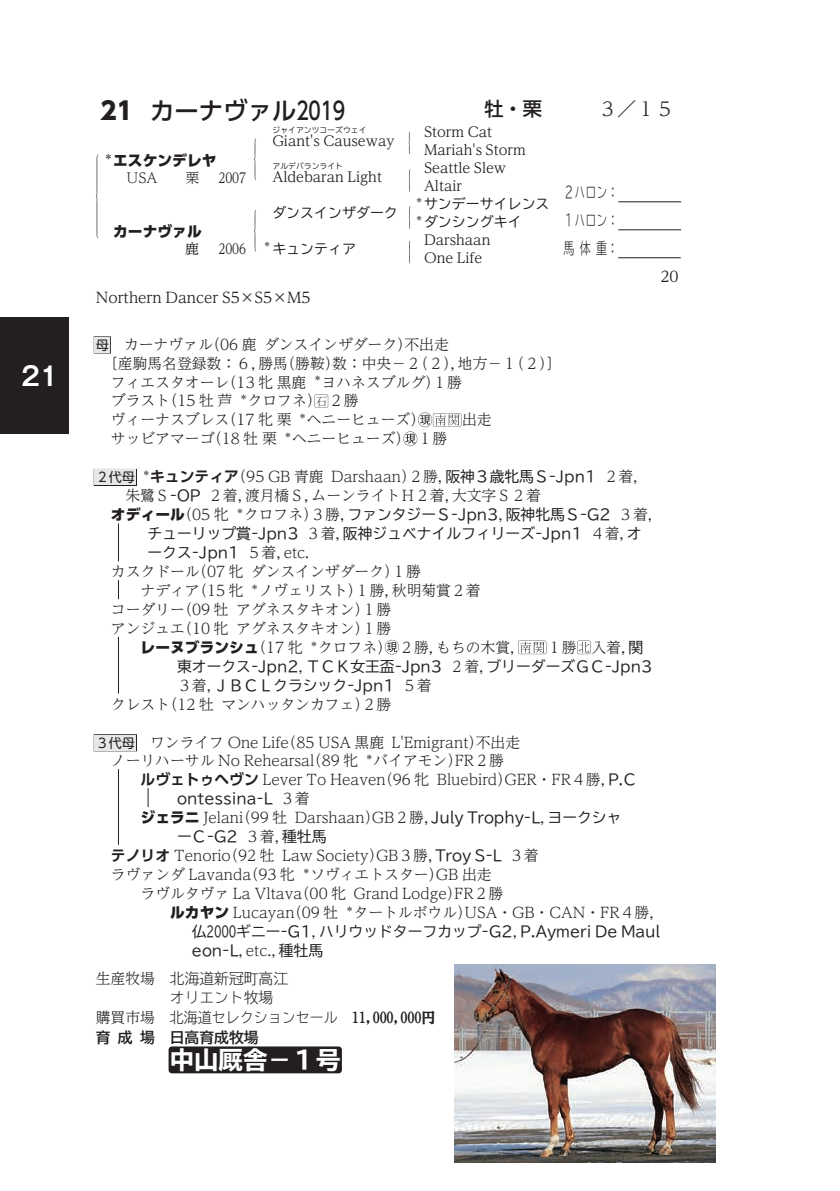
<style>
.page{position:relative;width:840px;height:1191px;background:#fff}
.page>*{position:absolute;margin:0;border:0;box-sizing:border-box;transform-origin:0 0}
.t1{font:700 26px "Gothic MB101 Pr 6 N De";color:#fff;scale:.93 1}
.t2{font:500 24.4px "UD Shin Go Pro";color:#231f20}
.t3{font:700 expanded 24.4px "TBUD Go Std";color:#fff}
.t4{font:300 19.2px "UD Reimin Pro";color:#231f20}
.t5{font:500 19.2px "UD Shin Go Pro";color:#231f20}
.t6{font:300 15.6px/28px "TBUD Go Std Super";color:#231f20;text-align:justify;scale:.7 1}
.t7{font:300 14.8px/19px "UD Reimin Pro";color:#231f20}
.t8{font:14.8px/19px "TBUD Go Std";color:#231f20}
.t9{font:300 14.8px "TBUD Go Std Super";color:#231f20;scale:.95 1}
.t10{font:14.8px "UD Reimin Pro";color:#231f20}
.t11{font:300 14.8px "TBUD Go Std Super";color:#231f20}
.t12{font:800 14.8px "UD Shin Go Pro";color:#231f20}
.t13{font:700 14.8px "TBUD Go Std";color:#231f20}
.t14{font:14px "UD Reimin Pro";color:#231f20}
.t15{font:14px "TBUD Go Std";color:#231f20}
.t16{font:14px "UD Reimin Pro";color:#231f20;scale:.82 1}
.t17{font:300 14px "UD Reimin Pro";color:#231f20}
.t18{font:13px "UD Shin Go Pro";color:#231f20}
.t19{font:8.6px "UD Reimin Pro";color:#231f20}
.t20{font:7.8px "TBUD Go Std";color:#231f20}
.t21{font:7.4px "UD Reimin Pro";color:#231f20}
.s1{font-weight:800}
.s2{font-family:"UD Shin Go Pro";font-weight:400;font-size:13px}
.s3{font-family:"UD Shin Go Pro De";font-weight:700}
.s4{font-family:"TBUD Go Std";font-weight:400}
.s5{font-family:"UD Shin Go Pro";font-weight:800}
.s6{font-family:"UD Reimin Pro";font-weight:300}
.s7{font-family:"UD Reimin Pro"}
.s8{font-family:"TBUD Min Std";font-weight:800}
</style>
<div class="page">
<img style="left:454px;top:964px;width:261px;height:198px">
<hr style="left:118px;top:523px;width:1px;height:38px;background:#231f20">
<svg style="left:118px;top:580px;width:1px;height:19px"></svg>
<hr style="left:118px;top:637px;width:1px;height:56px;background:#231f20">
<hr style="left:118px;top:769px;width:1px;height:76px;background:#231f20">
<svg style="left:148px;top:788px;width:1px;height:19px"></svg>
<div style="left:94px;top:336px;width:17px;height:17px;border:1px solid #231f20"></div>
<div style="left:94px;top:337px;width:16px;height:16px;background:#e6e7e9"></div>
<div style="left:94px;top:469px;width:43px;height:17px;border:1px solid #231f20"></div>
<div style="left:94px;top:470px;width:42px;height:15px;background:#e6e7e9"></div>
<div style="left:94px;top:734px;width:43px;height:17px;border:1px solid #231f20"></div>
<div style="left:94px;top:735px;width:42px;height:15px;background:#e6e7e9"></div>
<div style="left:168px;top:1046px;width:174px;height:27px;background:#231f20"></div>
<hr style="left:618px;top:201px;width:62px;height:1px;background:#231f20">
<hr style="left:618px;top:229px;width:62px;height:1px;background:#231f20">
<hr style="left:617px;top:257px;width:63px;height:1px;background:#231f20">
<svg style="left:314px;top:394px;width:14px;height:14px"></svg>
<svg style="left:403px;top:412px;width:58px;height:34px"></svg>
<svg style="left:384px;top:640px;width:14px;height:14px"></svg>
<svg style="left:518px;top:640px;width:28px;height:14px"></svg>
<svg style="left:577px;top:640px;width:13px;height:14px"></svg>
<svg style="left:408px;top:131px;width:3px;height:24px"></svg>
<svg style="left:254px;top:138px;width:3px;height:42px"></svg>
<svg style="left:96px;top:154px;width:3px;height:84px"></svg>
<svg style="left:408px;top:169px;width:3px;height:23px"></svg>
<svg style="left:253px;top:210px;width:4px;height:42px"></svg>
<svg style="left:408px;top:206px;width:3px;height:23px"></svg>
<svg style="left:408px;top:241px;width:3px;height:23px"></svg>
<div style="left:0;top:317px;width:68px;height:117px;background:#231f20"></div>
<h1 class="t1" style="left:21px;top:354px;width:46px">2 11</h1>
<h2 class="t2" style="left:101px;top:91px;width:249px"><span class="s1">21</span> カーナヴァル２０１９</h2>
<p class="t5" style="left:484px;top:93px;width:59px">牡・栗</p>
<p class="t4" style="left:597px;top:93px;width:78px">３／１５</p>
<p class="t19" style="left:104px;top:150px;width:10px">＊</p>
<p class="t20" style="left:272px;top:124px;width:95px">ジャイアンツコーズウェイ</p>
<p class="t14" style="left:424px;top:121px;width:70px">Storm Cat</p>
<p class="t14" style="left:272px;top:129px;width:124px">Giant's Causeway</p>
<p class="t14" style="left:424px;top:138px;width:103px">Mariah's Storm</p>
<p class="t12" style="left:113px;top:148px;width:105px">エスケンデレヤ</p>
<p class="t20" style="left:272px;top:159px;width:72px">アルデバランライト</p>
<p class="t14" style="left:424px;top:156px;width:84px">Seattle Slew</p>
<p class="t17" style="left:126px;top:166px;width:32px">USA</p>
<p class="t17" style="left:185px;top:166px;width:15px">栗</p>
<p class="t16" style="left:218px;top:166px;width:35px">2007</p>
<p class="t14" style="left:272px;top:165px;width:111px">Aldebaran Light</p>
<p class="t14" style="left:424px;top:174px;width:40px">Altair</p>
<p class="t15" style="left:415px;top:192px;width:135px"><sup>＊</sup>サンデーサイレンス</p>
<p class="t6" style="left:563px;top:178px;width:80px">２ハロン：１ハロン：馬体重：</p>
<p class="t15" style="left:272px;top:201px;width:127px">ダンスインザダーク</p>
<p class="t15" style="left:415px;top:210px;width:107px"><sup>＊</sup>ダンシングキイ</p>
<p class="t12" style="left:113px;top:219px;width:90px">カーナヴァル</p>
<p class="t21" style="left:263px;top:238px;width:9px">＊</p>
<p class="t14" style="left:424px;top:228px;width:68px">Darshaan</p>
<p class="t14" style="left:185px;top:238px;width:15px">鹿</p>
<p class="t16" style="left:218px;top:238px;width:35px">2006</p>
<p class="t15" style="left:272px;top:237px;width:85px">キュンティア</p>
<p class="t14" style="left:424px;top:246px;width:60px">One Life</p>
<p class="t10" style="left:96px;top:285px;width:216px">Northern Dancer S5×S5×M5</p>
<p class="t10" style="left:660px;top:264px;width:20px">20</p>
<p class="t7" style="left:96px;top:334px;width:354px"><span class="s2">母</span> カーナヴァル（06 鹿ダンスインザダーク）不出走</p>
<p class="t7" style="left:103px;top:353px;width:459px">〔産駒馬名登録数：６，勝馬（勝鞍）数：中央－２（２），地方－１（２）〕</p>
<p class="t7" style="left:111px;top:372px;width:352px">フィエスタオーレ（13 牝黒鹿 <sup>＊</sup>ヨハネスブルグ）１勝</p>
<p class="t7" style="left:111px;top:391px;width:249px">ブラスト（15 牡芦 <sup>＊</sup>クロフネ）２勝</p>
<p class="t7" style="left:111px;top:410px;width:315px">ヴィーナスブレス（17 牝栗 <sup>＊</sup>ヘニーヒューズ）</p>
<p class="t7" style="left:462px;top:410px;width:31px">出走</p>
<p class="t7" style="left:111px;top:429px;width:337px">サッビアマーゴ（18 牡栗 <sup>＊</sup>ヘニーヒューズ）１勝</p>
<p class="t18" style="left:96px;top:467px;width:41px">２代母</p>
<p class="t7" style="left:125px;top:466px;width:524px;text-indent:17px"><sup>＊</sup><span class="s3">キュンティア</span>（95 GB 青鹿 Darshaan）２勝，<span class="s4">阪神３歳牝馬Ｓ‐Jpn1</span> ２着，朱鷺Ｓ<span class="s4">‐OP</span> ２着，渡月橋Ｓ，ムーンライトＨ２着，大文字Ｓ２着</p>
<p class="t8" style="left:147px;top:505px;width:516px;text-indent:-37px"><span class="s5">オディール</span><span class="s6">（05 牝</span> <sup>＊</sup><span class="s6">クロフネ）３勝，</span>ファンタジーＳ‐Jpn3<span class="s6">，</span>阪神牝馬Ｓ‐G2 <span class="s6">３着，</span>チューリップ賞‐Jpn3 <span class="s6">３着，</span>阪神ジュベナイルフィリーズ‐Jpn1 <span class="s6">４着，</span>オ<br>ークス‐Jpn1 <span class="s6">５着，etc.</span></p>
<p class="t7" style="left:111px;top:561px;width:311px">カスクドール（07 牝ダンスインザダーク）１勝</p>
<p class="t7" style="left:140px;top:580px;width:341px">ナディア（15 牝 <sup>＊</sup>ノヴェリスト）１勝，秋明菊賞２着</p>
<p class="t7" style="left:111px;top:599px;width:282px">コーダリー（09 牡アグネスタキオン）１勝</p>
<p class="t7" style="left:111px;top:618px;width:282px">アンジュエ（10 牝アグネスタキオン）１勝</p>
<p class="t7" style="left:140px;top:637px;width:386px"><span class="s5">レーヌブランシュ</span>（17 牝 <sup>＊</sup>クロフネ）２勝，もちの木賞，</p>
<p class="t7" style="left:547px;top:637px;width:98px">１勝 入着，<span class="s4">関</span></p>
<p class="t8" style="left:177px;top:656px;width:476px">東オークス‐Jpn2<span class="s6">，</span>ＴＣＫ女王盃‐Jpn3 <span class="s6">２着，</span>ブリーダーズＧＣ‐Jpn3<br><span class="s6">３着，</span>ＪＢＣＬクラシック‐Jpn1 <span class="s6">５着</span></p>
<p class="t7" style="left:111px;top:694px;width:282px">クレスト（12 牡マンハッタンカフェ）２勝</p>
<p class="t7" style="left:96px;top:732px;width:425px;text-align:center"><span class="s2">３代母</span> ワンライフ One Life（85 USA 黒鹿 L'Emigrant）不出走ノーリハーサル No Rehearsal（89 牝 <sup>＊</sup>バイアモン）FR２勝</p>
<p class="t7" style="left:140px;top:770px;width:496px"><span class="s3">ルヴェトゥヘヴン</span> Lever To Heaven（96 牝 Bluebird）GER・FR４勝，<span class="s4">P.C</span></p>
<p class="t8" style="left:177px;top:789px;width:134px">ontessina‐L <span class="s6">３着</span></p>
<p class="t7" style="left:140px;top:807px;width:482px"><span class="s5">ジェラニ</span> Jelani（99 牡 Darshaan）GB２勝，<span class="s4">July Trophy‐L</span>，<span class="s4">ヨークシャ</span></p>
<p class="t8" style="left:177px;top:827px;width:151px">ーＣ‐G2 <span class="s6">３着，</span>種牡馬</p>
<p class="t7" style="left:111px;top:845px;width:429px"><span class="s3">テノリオ</span> Tenorio（92 牡 Law Society）GB３勝，<span class="s4">Troy S‐L</span> ３着</p>
<p class="t7" style="left:111px;top:864px;width:382px">ラヴァンダ Lavanda（93 牝 <sup>＊</sup>ソヴィエトスター）GB 出走</p>
<p class="t7" style="left:140px;top:883px;width:364px">ラヴルタヴァ La Vltava（00 牝 Grand Lodge）FR２勝</p>
<p class="t7" style="left:170px;top:902px;width:495px"><span class="s5">ルカヤン</span> Lucayan（09 牡 <sup>＊</sup>タートルボウル）USA・GB・CAN・FR４勝，</p>
<p class="t8" style="left:192px;top:921px;width:469px">仏２０００ギニー‐G1<span class="s6">，</span>ハリウッドターフカップ‐G2<span class="s6">，</span>P.Aymeri De Maul eon‐L<span class="s6">，etc.，</span>種牡馬</p>
<p class="t11" style="left:96px;top:966px;width:194px"><span class="s7">生産牧場</span> 北海道新冠町高江</p>
<p class="t11" style="left:170px;top:985px;width:105px">オリエント牧場</p>
<p class="t9" style="left:96px;top:1005px;width:359px"><span class="s7">購買市場</span> 北海道セレクションセール <span class="s8">１１，０００，０００円</span></p>
<p class="t13" style="left:96px;top:1025px;width:164px">育成場 日高育成牧場</p>
<h2 class="t3" style="left:170px;top:1046px;width:172px">中山厩舎－１号</h2>
</div>
